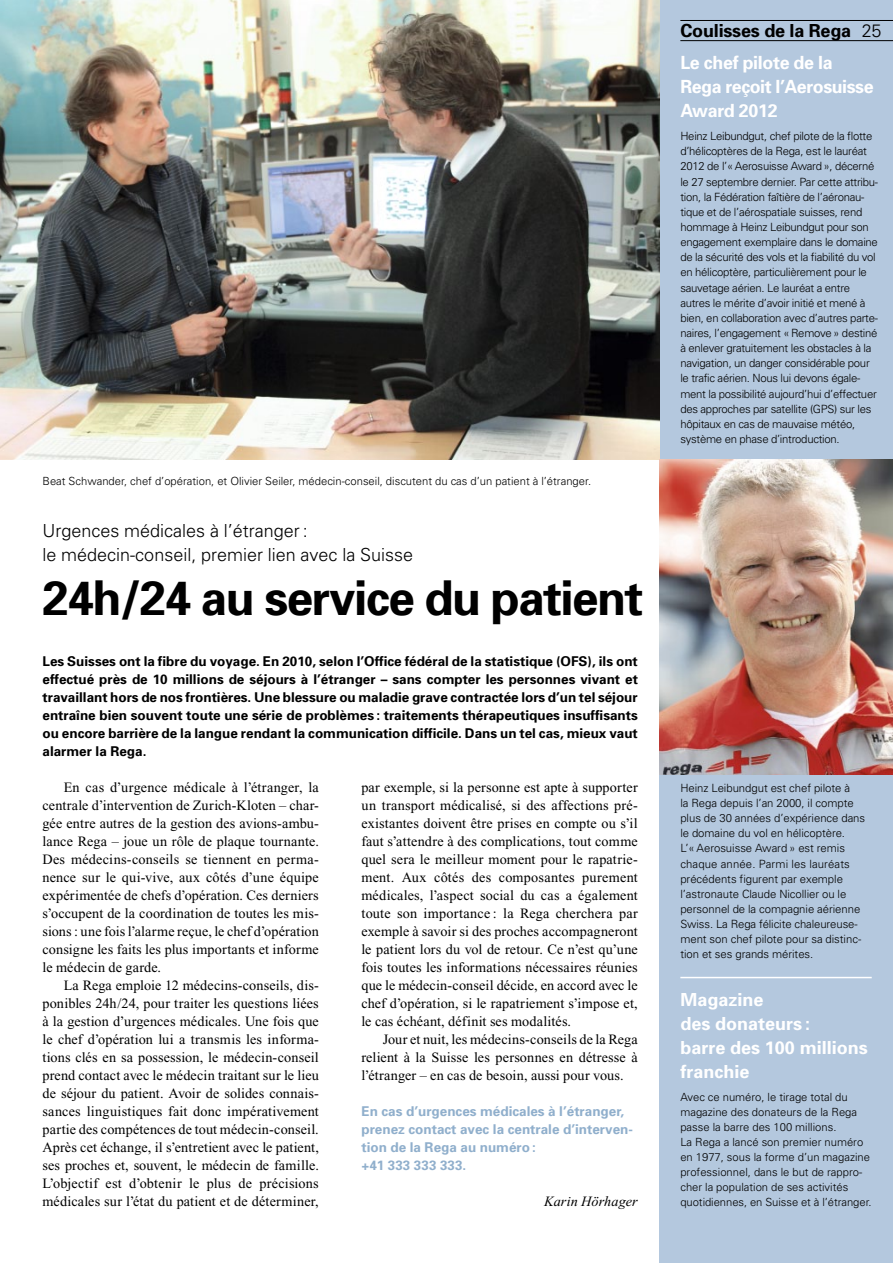
<style>
.page{position:relative;width:893px;height:1263px;background:#fff}
.page>*{position:absolute;margin:0;border:0;box-sizing:border-box;transform-origin:0 0}
.t1{font:700 48px "Univers";letter-spacing:-.03em;color:#000}
.t2{font:700 18.15px/24.3px "Univers";letter-spacing:-.025em;color:#fff}
.t3{font:300 18px/24px "Univers";color:#000}
.t4{font:700 18px/24px "Univers";color:#fff}
.t5{font:700 18px "Univers";letter-spacing:-.01em;color:#000}
.t6{font:14.25px/18px "Times";letter-spacing:.01em;color:#000;text-align:justify}
.t7{font:italic 14.25px "Times";letter-spacing:.005em;color:#000}
.t8{font:700 13.5px/18px "Univers";color:#000;text-align:justify}
.t9{font:700 13.5px/18px "Univers";color:#90afcc}
.t10{font:300 11.4px/15.1px "Univers";letter-spacing:-.025em;color:#000}
.t11{font:300 11.4px/15.1px "Univers";letter-spacing:-.005em;color:#000}
.t12{font:300 11.25px/15px "Univers";color:#000}
</style>
<div class="page">
<div style="left:659px;top:0;width:234px;height:1263px;background:#b4c8de"></div>
<hr style="left:680px;top:20px;width:213px;height:1px;background:#000">
<hr style="left:680px;top:40px;width:213px;height:1px;background:#000">
<img style="left:0;top:0;width:659px;height:459px">
<img style="left:659px;top:459px;width:234px;height:315px">
<hr style="left:680px;top:977px;width:192px;height:1px;background:#fff">
<p class="t12" style="left:43px;top:473px;width:550px">Beat Schwander, chef d’opération, et Olivier Seiler, médecin-conseil, discutent du cas d’un patient à l’étranger.</p>
<p class="t3" style="left:43px;top:518px;width:372px">Urgences médicales à l’étranger :<br>le médecin-conseil, premier lien avec la Suisse</p>
<h3 class="t1" style="left:43px;top:567px;width:602px">24h/24 au service du patient</h3>
<p class="t8" style="left:43px;top:652px;width:597px">Les Suisses ont la fibre du voyage. En 2010, selon l’Office fédéral de la statistique (OFS), ils ont effectué près de 10 millions de séjours à l’étranger – sans compter les personnes vivant et travaillant hors de nos frontières. Une blessure ou maladie grave contractée lors d’un tel séjour entraîne bien souvent toute une série de problèmes : traitements thérapeutiques insuffisants ou encore barrière de la langue rendant la communication difficile. Dans un tel cas, mieux vaut alarmer la Rega.</p>
<p class="t6" style="left:43px;top:778px;width:278px;text-indent:21px">En cas d’urgence médicale à l’étranger, la centrale d’intervention de Zurich-Kloten – char&shy;gée entre autres de la gestion des avions-ambu&shy;lance Rega – joue un rôle de plaque tournante.<br>Des médecins-conseils se tiennent en perma&shy;nence sur le qui-vive, aux côtés d’une équipe expérimentée de chefs d’opération. Ces derniers s’occupent de la coordination de toutes les mis&shy;sions : une fois l’alarme reçue, le chef d’opération consigne les faits les plus importants et informe le médecin de garde.</p>
<p class="t6" style="left:43px;top:976px;width:278px;text-indent:21px">La Rega emploie 12 médecins-conseils, dis&shy;ponibles 24h/24, pour traiter les questions liées à la gestion d’urgences médicales. Une fois que le chef d’opération lui a transmis les informa&shy;tions clés en sa possession, le médecin-conseil prend contact avec le médecin traitant sur le lieu de séjour du patient. Avoir de solides connais&shy;sances linguistiques fait donc impérativement partie des compétences de tout médecin-conseil.<br>Après cet échange, il s’entretient avec le patient, ses proches et, souvent, le médecin de famille.<br>L’objectif est d’obtenir le plus de précisions médicales sur l’état du patient et de déterminer,</p>
<p class="t6" style="left:361px;top:778px;width:278px">par exemple, si la personne est apte à supporter un transport médicalisé, si des affections pré&shy;existantes doivent être prises en compte ou s’il faut s’attendre à des complications, tout comme quel sera le meilleur moment pour le rapatrie&shy;ment. Aux côtés des composantes purement médicales, l’aspect social du cas a également toute son importance : la Rega cherchera par exemple à savoir si des proches accompagneront le patient lors du vol de retour. Ce n’est qu’une fois toutes les informations nécessaires réunies que le médecin-conseil décide, en accord avec le chef d’opération, si le rapatriement s’impose et, le cas échéant, définit ses modalités.</p>
<p class="t6" style="left:361px;top:1030px;width:278px;text-indent:21px">Jour et nuit, les médecins-conseils de la Rega relient à la Suisse les personnes en détresse à l’étranger – en cas de besoin, aussi pour vous.</p>
<p class="t9" style="left:361px;top:1102px;width:273px">En cas d’urgences médicales à l’étranger, prenez contact avec la centrale d’interven&shy;tion de la Rega au numéro :</p>
<p class="t9" style="left:361px;top:1156px;width:106px">+41 333 333 333.</p>
<p class="t7" style="left:544px;top:1194px;width:95px">Karin Hörhager</p>
<h2 class="t5" style="left:680px;top:19px;width:172px">Coulisses de la Rega</h2>
<p class="t3" style="left:862px;top:18px;width:21px">25</p>
<h4 class="t2" style="left:680px;top:50px;width:195px">Le chef pilote de la<br>Rega reçoit l’Aerosuisse<br>Award 2012</h4>
<p class="t10" style="left:680px;top:128px;width:199px">Heinz Leibundgut, chef pilote de la flotte d’hélicoptères de la Rega, est le lauréat 2012 de l’«Aerosuisse Award», décerné le 27 septembre dernier. Par cette attribu&shy;tion, la Fédération faîtière de l’aéronau&shy;tique et de l’aérospatiale suisses, rend hommage à Heinz Leibundgut pour son engagement exemplaire dans le domaine de la sécurité des vols et la fiabilité du vol en hélicoptère, particulièrement pour le sauvetage aérien. Le lauréat a entre autres le mérite d’avoir initié et mené à bien, en collaboration avec d’autres parte&shy;naires, l’engagement «Remove» destiné à enlever gratuitement les obstacles à la navigation, un danger considérable pour le trafic aérien. Nous lui devons égale&shy;ment la possibilité aujourd’hui d’effectuer des approches par satellite (GPS) sur les hôpitaux en cas de mauvaise météo, système en phase d’introduction.</p>
<p class="t11" style="left:680px;top:780px;width:186px">Heinz Leibundgut est chef pilote à<br>la Rega depuis l’an 2000, il compte plus de 30 années d’expérience dans le domaine du vol en hélicoptère.<br>L’« Aerosuisse Award » est remis chaque année. Parmi les lauréats précédents figurent par exemple l’astronaute Claude Nicollier ou le personnel de la compagnie aérienne Swiss. La Rega félicite chaleureuse&shy;ment son chef pilote pour sa distinc&shy;tion et ses grands mérites.</p>
<h4 class="t4" style="left:680px;top:987px;width:189px">Magazine<br>des donateurs :<br>barre des 100 millions franchie</h4>
<p class="t12" style="left:680px;top:1089px;width:193px">Avec ce numéro, le tirage total du magazine des donateurs de la Rega passe la barre des 100 millions.<br>La Rega a lancé son premier numéro en 1977, sous la forme d’un magazine professionnel, dans le but de rappro&shy;cher la population de ses activités quotidiennes, en Suisse et à l’étranger.</p>
</div>
